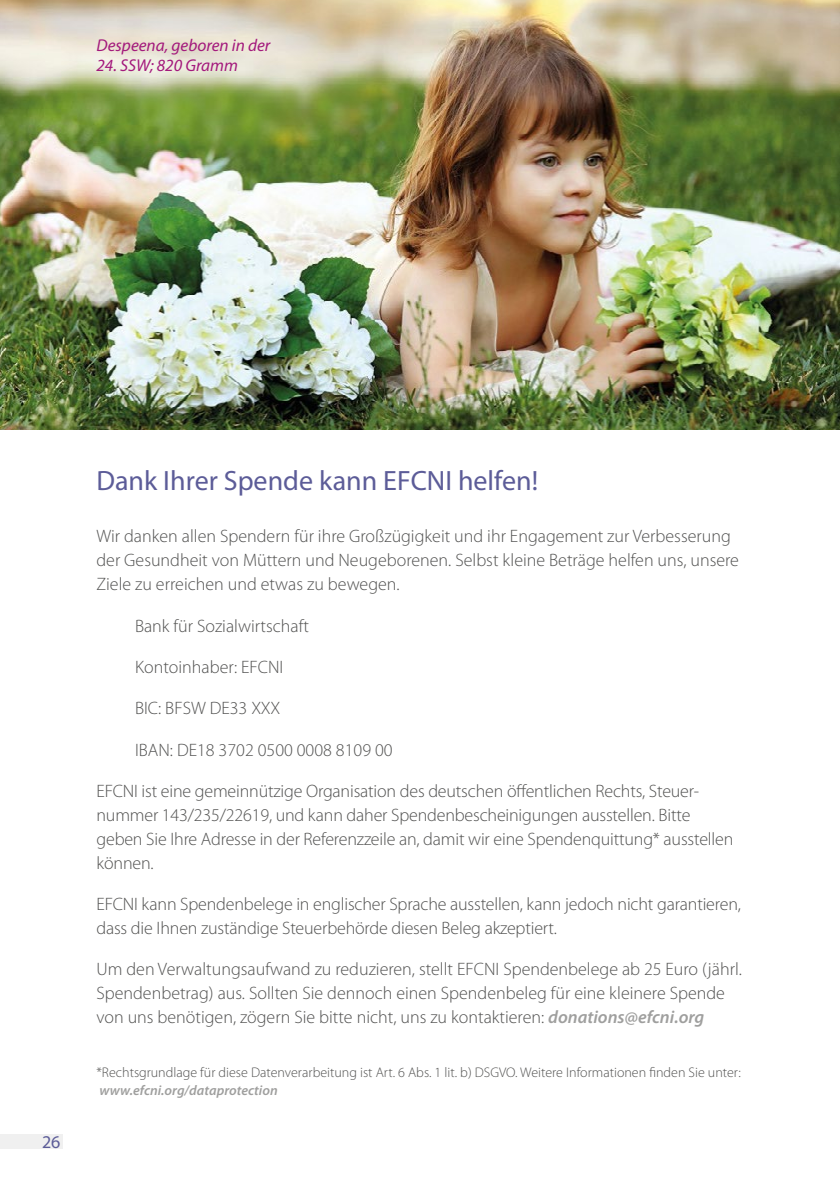
<style>
.page{position:relative;width:840px;height:1191px;background:#fff}
.page>*{position:absolute;margin:0;border:0;box-sizing:border-box;transform-origin:0 0}
.t1{font:28px "Myriad Pro";color:#5c5c98}
.t2{font:300 18px/24px "Myriad Pro";color:#525251}
.t3{font:18px "Myriad Pro";color:#5c5c98}
.t4{font:italic 17.2px "Myriad Pro";color:#a3197c}
.t5{font:300 14px "Myriad Pro";color:#525251}
.t6{font:italic 600 14px "Myriad Pro";color:#9f9f9e}
.s1{font-weight:600;font-style:italic;color:#9f9f9e}
</style>
<div class="page">
<div style="left:0;top:1134px;width:62px;height:15px;background:#f0f0f0"></div>
<img style="left:0;top:0;width:839px;height:429px">
<p class="t4" style="left:96px;top:34px;width:175px">Despeena, geboren in der</p>
<p class="t4" style="left:96px;top:55px;width:143px">24. SSW; 820 Gramm</p>
<p class="t3" style="left:42px;top:1130px;width:20px">26</p>
<h1 class="t1" style="left:96px;top:463px;width:443px">Dank Ihrer Spende kann EFCNI helfen!</h1>
<p class="t2" style="left:96px;top:524px;width:643px">Wir danken allen Spendern für ihre Großzügigkeit und ihr Engagement zur Verbesserung der Gesundheit von Müttern und Neugeborenen. Selbst kleine Beträge helfen uns, unsere<br>Ziele zu erreichen und etwas zu bewegen.</p>
<p class="t2" style="left:135px;top:614px;width:176px">Bank für Sozialwirtschaft</p>
<p class="t2" style="left:135px;top:655px;width:150px">Kontoinhaber: EFCNI</p>
<p class="t2" style="left:135px;top:696px;width:147px">BIC: BFSW DE33 XXX</p>
<p class="t2" style="left:135px;top:738px;width:259px">IBAN: DE18 3702 0500 0008 8109 00</p>
<p class="t2" style="left:96px;top:779px;width:638px">EFCNI ist eine gemeinnützige Organisation des deutschen öffentlichen Rechts, Steuer&shy;nummer 143/235/22619, und kann daher Spendenbescheinigungen ausstellen. Bitte geben Sie Ihre Adresse in der Referenzzeile an, damit wir eine Spendenquittung* ausstellen können.</p>
<p class="t2" style="left:96px;top:892px;width:645px">EFCNI kann Spendenbelege in englischer Sprache ausstellen, kann jedoch nicht garantieren, dass die Ihnen zuständige Steuerbehörde diesen Beleg akzeptiert.</p>
<p class="t2" style="left:96px;top:957px;width:646px">Um den Verwaltungsaufwand zu reduzieren, stellt EFCNI Spendenbelege ab 25 Euro (jährl.<br>Spendenbetrag) aus. Sollten Sie dennoch einen Spendenbeleg für eine kleinere Spende von uns benötigen, zögern Sie bitte nicht, uns zu kontaktieren: <span class="s1">donations@efcni.org</span></p>
<p class="t5" style="left:96px;top:1064px;width:645px">*Rechtsgrundlage für diese Datenverarbeitung ist Art. 6 Abs. 1 lit. b) DSGVO. Weitere Informationen finden Sie unter:</p>
<p class="t6" style="left:99px;top:1081px;width:179px">www.efcni.org/dataprotection</p>
</div>
